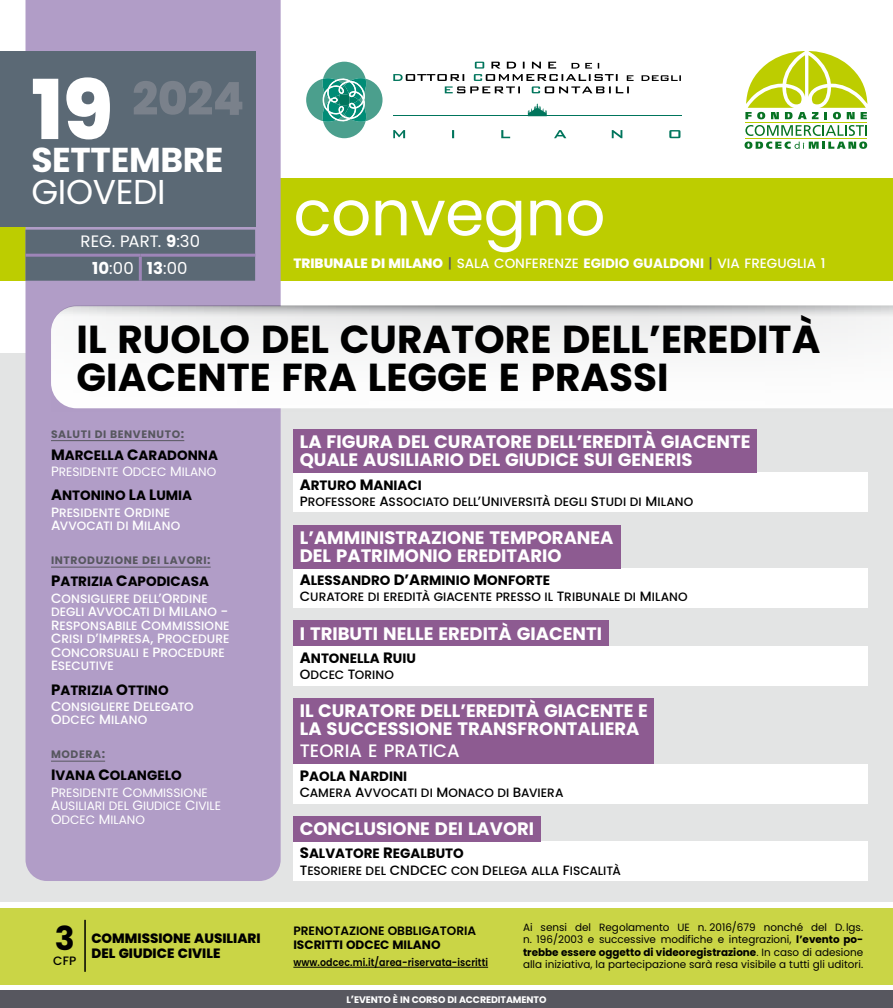
<style>
.page{position:relative;width:893px;height:1008px;background:#fff}
.page>*{position:absolute;margin:0;border:0;box-sizing:border-box;transform-origin:0 0}
.t1{font:800 82.5px "Poppins";color:#fff}
.t2{font:63px "Poppins";letter-spacing:-.01em;color:#fff}
.t3{font:700 39px/37.5px "Poppins";color:#000}
.t4{font:700 34.5px "Poppins";letter-spacing:-.01em;color:#fff}
.t5{font:34.5px "Poppins";letter-spacing:-.01em;color:#fff}
.t6{font:700 33px "Poppins";color:#000}
.t7{font:700 18px/18px "Poppins";color:#fff}
.t8{font:500 18px "Poppins";color:#fff}
.t9{font:16.5px/27px "Poppins";letter-spacing:.005em;color:#fff;text-align:center}
.t10{font:13.5px "Poppins Bold SC900";color:#000}
.t11{font:500 13.5px "Poppins";color:#fff}
.t12{font:800 13.5px/15px "Poppins";color:#000}
.t13{font:12.15px "Poppins Medium SC900";color:#000}
.t14{font:12.15px/13.5px "Poppins Medium SC900";letter-spacing:.01em;color:#fff}
.t15{font:12.15px/13.5px "Poppins Regular SC900";color:#fff}
.t16{font:12.15px "Poppins Semi Bold SC900";color:#000}
.t17{font:12.15px "Poppins Bold SC900";color:#000}
.t18{font:10.8px "Poppins Bold SC900";letter-spacing:.055em;color:#57575f}
.t19{font:10.5px/12.6px "Poppins";color:#000;text-align:justify}
.t20{font:600 10.5px "Poppins";letter-spacing:.01em;color:#000;scale:.9 1}
.t21{font:9.45px "Poppins Bold SC900";letter-spacing:-.01em;color:#fff}
.s1{font-weight:700}
.s2{font-weight:800}
.s3{color:#57575f}
.s4{font-size:12px}
.s5{font-size:15px}
.s6{font-size:13.5px}
.s7{font-size:10.5px}
</style>
<div class="page">
<div style="left:0;top:179px;width:893px;height:102px;background:#bdcd00"></div>
<div style="left:0;top:353px;width:893px;height:548px;background:#e3e4e4"></div>
<div style="left:26px;top:0;width:255px;height:881px;background:#b19dc7"></div>
<div style="left:0;top:991px;width:893px;height:17px;background:#57575f"></div>
<div style="left:293px;top:472px;width:574px;height:40px;background:#fff"></div>
<div style="left:293px;top:429px;width:464px;height:43px;background:#8d5b91"></div>
<div style="left:293px;top:568px;width:574px;height:40px;background:#fff"></div>
<div style="left:293px;top:525px;width:328px;height:43px;background:#8d5b91"></div>
<div style="left:293px;top:646px;width:574px;height:39px;background:#fff"></div>
<div style="left:293px;top:620px;width:315px;height:26px;background:#8d5b91"></div>
<div style="left:293px;top:764px;width:574px;height:39px;background:#fff"></div>
<div style="left:293px;top:698px;width:361px;height:66px;background:#8d5b91"></div>
<div style="left:293px;top:841px;width:574px;height:40px;background:#fff"></div>
<div style="left:293px;top:816px;width:248px;height:25px;background:#8d5b91"></div>
<div style="left:0;top:51px;width:255px;height:175px;background:#5b6975"></div>
<div style="left:26px;top:230px;width:229px;height:51px;background:#5b6975"></div>
<hr style="left:26px;top:254px;width:114px;height:3px;background:#9e85b8">
<hr style="left:140px;top:254px;width:115px;height:3px;background:#9e85b8">
<hr style="left:139px;top:257px;width:3px;height:24px;background:#9e85b8">
<svg style="left:134px;top:81px;width:108px;height:34px"></svg>
<div style="left:0;top:908px;width:893px;height:76px;background:#cad546"></div>
<hr style="left:84px;top:920px;width:2px;height:52px;background:#000">
<hr style="left:293px;top:967px;width:195px;height:1px;background:#000">
<hr style="left:745px;top:122px;width:122px;height:1px;background:#bdcd00">
<svg style="left:745px;top:51px;width:122px;height:68px"></svg>
<svg style="left:744px;top:125px;width:123px;height:24px"></svg>
<svg style="left:393px;top:62px;width:288px;height:31px"></svg>
<svg style="left:393px;top:130px;width:287px;height:8px"></svg>
<svg style="left:528px;top:104px;width:19px;height:11px"></svg>
<hr style="left:393px;top:115px;width:288px;height:1px;background:#00755c">
<svg style="left:306px;top:62px;width:77px;height:76px"></svg>
<svg style="left:51px;top:320px;width:842px;height:122px"></svg>
<svg style="left:51px;top:305px;width:842px;height:15px;background:#d4d4d6"></svg>
<hr style="left:51px;top:440px;width:133px;height:1px;background:#57575f">
<hr style="left:51px;top:761px;width:54px;height:1px;background:#57575f">
<hr style="left:51px;top:567px;width:160px;height:1px;background:#57575f">
<h1 class="t1" style="left:31px;top:62px;width:83px">19</h1>
<h3 class="t4" style="left:31px;top:140px;width:194px">SETTEMBRE</h3>
<h3 class="t5" style="left:31px;top:172px;width:136px">GIOVEDI</h3>
<p class="t9" style="left:81px;top:228px;width:121px">REG. PART. <span class="s1">9</span>:30<br><span class="s1">10</span>:00 <span class="s1">13</span>:00</p>
<h2 class="t2" style="left:293px;top:177px;width:314px">convegno</h2>
<p class="t11" style="left:293px;top:255px;width:533px"><span class="s2">TRIBUNALE DI MILANO</span> <span class="s3">|</span> SALA CONFERENZE <span class="s1">EGIDIO GUALDONI</span> <span class="s3">|</span> VIA FREGUGLIA 1</p>
<h3 class="t3" style="left:77px;top:321px;width:745px">IL RUOLO DEL CURATORE DELL’EREDITÀ<br>GIACENTE FRA LEGGE E PRASSI</h3>
<p class="t18" style="left:51px;top:427px;width:135px">SALUTI DI BENVENUTO<span class="s4">:</span></p>
<p class="t10" style="left:51px;top:447px;width:168px"><span class="s5">M</span>ARCELLA <span class="s5">C</span>ARADONNA</p>
<p class="t15" style="left:51px;top:465px;width:166px"><span class="s6">P</span>RESIDENTE <span class="s6">O</span>DCEC <span class="s6">M</span>ILANO</p>
<p class="t10" style="left:51px;top:488px;width:143px"><span class="s5">A</span>NTONINO <span class="s5">L</span>A <span class="s5">L</span>UMIA</p>
<p class="t14" style="left:51px;top:506px;width:131px"><span class="s6">P</span>RESIDENTE <span class="s6">O</span>RDINE<br><span class="s6">A</span>VVOCATI DI <span class="s6">M</span>ILANO</p>
<p class="t18" style="left:51px;top:554px;width:161px">INTRODUZIONE DEI LAVORI<span class="s4">:</span></p>
<p class="t10" style="left:51px;top:574px;width:159px"><span class="s5">P</span>ATRIZIA <span class="s5">C</span>APODICASA</p>
<p class="t14" style="left:51px;top:591px;width:180px"><span class="s6">C</span>ONSIGLIERE DELL<span class="s6">’O</span>RDINE<br>DEGLI <span class="s6">A</span>VVOCATI DI <span class="s6">M</span>ILANO <span class="s6">-<br>R</span>ESPONSABILE <span class="s6">C</span>OMM ISSIONE<br><span class="s6">C</span>RISI D<span class="s6">’I</span> MPRESA<span class="s6">, P</span>ROCEDURE<br><span class="s6">C</span>ONCORSUALI E <span class="s6">P</span>ROCEDURE<br><span class="s6">E</span>SECUTIVE</p>
<p class="t10" style="left:51px;top:682px;width:119px"><span class="s5">P</span>ATRIZIA <span class="s5">O</span>TTINO</p>
<p class="t14" style="left:51px;top:700px;width:144px"><span class="s6">C</span>ONSIGLIERE <span class="s6">D</span>ELEGATO<br><span class="s6">O</span>DCEC <span class="s6">M</span>ILANO</p>
<p class="t18" style="left:51px;top:748px;width:56px">MODERA<span class="s4">:</span></p>
<p class="t10" style="left:51px;top:768px;width:132px"><span class="s5">I</span>VANA <span class="s5">C</span>OLANGELO</p>
<p class="t15" style="left:51px;top:785px;width:93px"><span class="s6">P</span>RESIDENTE <span class="s6">C</span>OMM</p>
<p class="t15" style="left:51px;top:785px;width:172px;text-indent:112px">ISSIONE<br><span class="s6">A</span>USILIARI DEL <span class="s6">G</span>IUDICE <span class="s6">C</span>IVILE<br><span class="s6">O</span>DCEC <span class="s6">M</span>ILANO</p>
<h3 class="t6" style="left:55px;top:919px;width:21px">3</h3>
<p class="t13" style="left:53px;top:954px;width:23px">CFP</p>
<p class="t12" style="left:91px;top:931px;width:171px">COMMISSIONE AUSILIARI<br>DEL GIUDICE CIVILE</p>
<p class="t7" style="left:300px;top:433px;width:452px">LA FIGURA DEL CURATORE DELL’EREDITÀ GIACENTE<br>QUALE AUSILIARIO DEL GIUDICE SUI GENERIS</p>
<p class="t10" style="left:300px;top:477px;width:124px"><span class="s5">A</span>RTURO <span class="s5">M</span>ANIACI</p>
<p class="t13" style="left:300px;top:494px;width:395px"><span class="s6">P</span>ROFESSORE <span class="s6">A</span>SSOCIATO DELL<span class="s6">’U</span>NIVERSITÀ DEGLI <span class="s6">S</span>TU DI DI <span class="s6">M</span>ILANO</p>
<p class="t7" style="left:300px;top:529px;width:315px">L’AMMINISTRAZIONE TEMPORANEA<br>DEL PATRIMONIO EREDITARIO</p>
<p class="t10" style="left:300px;top:572px;width:252px"><span class="s5">A</span>LESSANDRO <span class="s5">D’A</span>RMINIO <span class="s5">M</span>ONFORTE</p>
<p class="t13" style="left:300px;top:590px;width:389px"><span class="s6">C</span>URATORE DI EREDITÀ GIACENTE PRESSO IL <span class="s6">T</span>RIBUNALE DI <span class="s6">M</span>ILANO</p>
<p class="t7" style="left:300px;top:624px;width:304px">I TRIBUTI NELLE EREDITÀ GIACENTI</p>
<p class="t10" style="left:300px;top:650px;width:118px"><span class="s5">A</span>NTONELLA <span class="s5">R</span>UIU</p>
<p class="t13" style="left:300px;top:668px;width:96px"><span class="s6">O</span>DCEC <span class="s6">T</span>ORINO</p>
<p class="t7" style="left:300px;top:702px;width:350px">IL CURATORE DELL’EREDITÀ GIACENTE E<br>LA SUCCESSIONE TRANSFRONTALIERA</p>
<p class="t8" style="left:300px;top:741px;width:161px">TEORIA E PRATICA</p>
<p class="t10" style="left:300px;top:768px;width:109px"><span class="s5">P</span>AOLA <span class="s5">N</span>ARDINI</p>
<p class="t13" style="left:300px;top:785px;width:264px"><span class="s6">C</span>AM ERA <span class="s6">A</span>VVOCATI DI <span class="s6">M</span>ONACO DI <span class="s6">B</span>AVIERA</p>
<p class="t7" style="left:300px;top:820px;width:236px">CONCLUSIONE DEI LAVORI</p>
<p class="t10" style="left:300px;top:846px;width:166px"><span class="s5">S</span>ALVATORE <span class="s5">R</span>EGALBUTO</p>
<p class="t13" style="left:300px;top:863px;width:101px"><span class="s6">T</span>ESORIERE DEL <span class="s6">CNDCEC</span></p>
<p class="t13" style="left:451px;top:863px;width:171px">CON <span class="s6">D</span>ELEGA ALLA <span class="s6">F</span>ISCALITÀ</p>
<p class="t16" style="left:293px;top:924px;width:184px">PRENOTAZIONE OBBLIGATORIA</p>
<p class="t17" style="left:293px;top:937px;width:149px">ISCRITTI ODCEC MILANO</p>
<p class="t20" style="left:293px;top:956px;width:218px">www.odcec.mi.it/area-riservata-iscritti</p>
<p class="t19" style="left:523px;top:920px;width:342px">Ai sensi del Regolamento UE n. 2016/679 nonché del D. lgs. n. 196/2003 e successive modifiche e integrazioni, <span class="s1">l’evento po&shy;trebbe essere oggetto di videoregistrazione</span>. In caso di adesione alla iniziativa, la partecipazione sarà resa visibile a tutti gli uditori.</p>
<p class="t21" style="left:347px;top:994px;width:201px">L<span class="s7">’</span>EVENTO È IN CORSO DI ACCREDITAMENTO</p>
</div>
